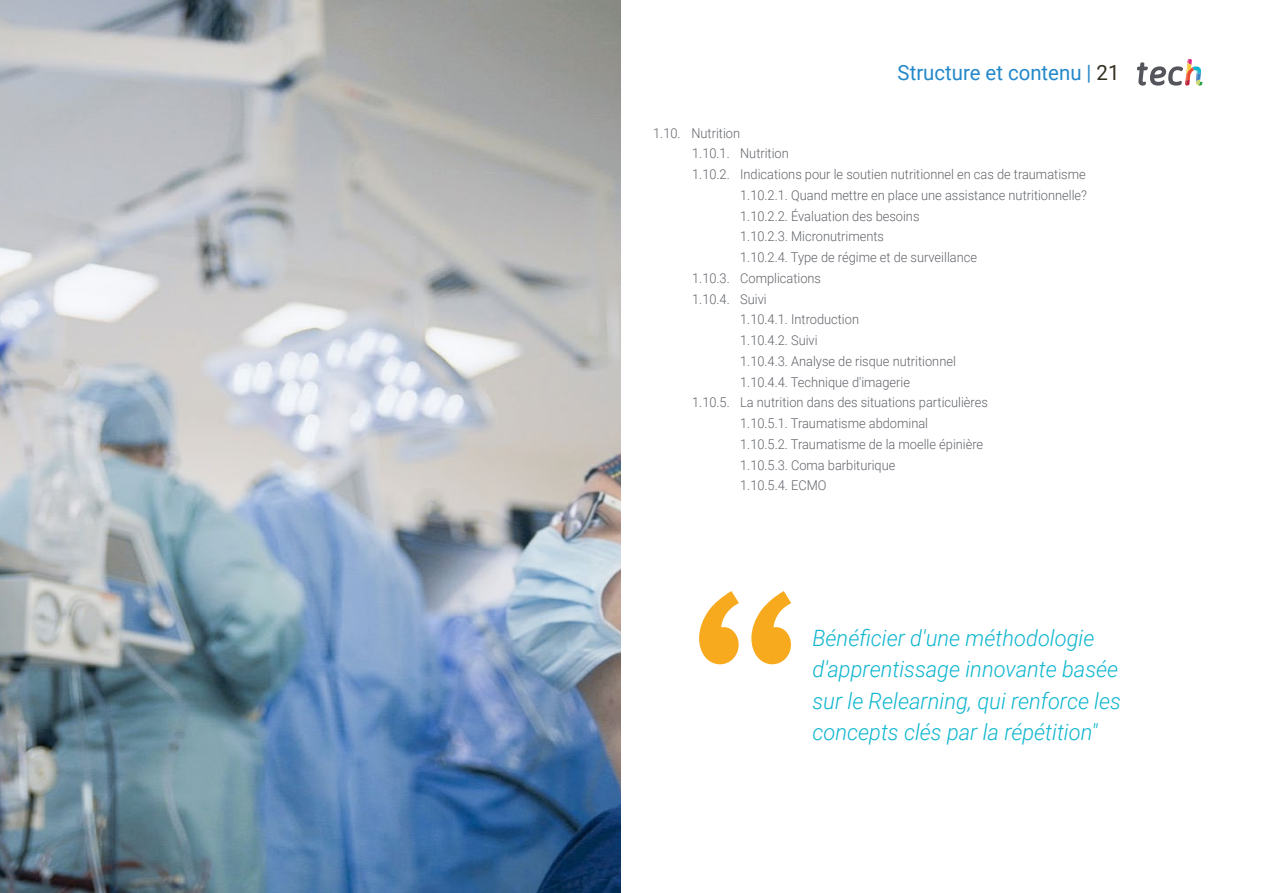
<style>
.page{position:relative;width:1263px;height:893px;background:#fff}
.page>*{position:absolute;margin:0;border:0;box-sizing:border-box;transform-origin:0 0}
.t1{font:italic 300 22.5px/31.5px "Roboto";color:#0fb6cf}
.t2{font:21px "Roboto";color:#2488c9}
.t3{font:300 13.5px "Roboto";color:#61646a;scale:.95 1}
.s1{color:#312e20}
</style>
<div class="page">
<svg style="left:699px;top:591px;width:92px;height:73px"></svg>
<img style="left:0;top:0;width:621px;height:893px">
<svg style="left:1137px;top:59px;width:65px;height:27px"></svg>
<h2 class="t2" style="left:898px;top:57px;width:223px">Structure et contenu | <span class="s1">21</span></h2>
<p class="t3" style="left:653px;top:123px;width:93px">1.10. Nutrition</p>
<p class="t3" style="left:692px;top:144px;width:103px">1.10.1. Nutrition</p>
<p class="t3" style="left:692px;top:165px;width:416px">1.10.2. Indications pour le soutien nutritionnel en cas de traumatisme</p>
<p class="t3" style="left:740px;top:186px;width:367px">1.10.2.1. Quand mettre en place une assistance nutritionnelle?</p>
<p class="t3" style="left:740px;top:206px;width:190px">1.10.2.2. Évaluation des besoins</p>
<p class="t3" style="left:740px;top:227px;width:153px">1.10.2.3. Micronutriments</p>
<p class="t3" style="left:740px;top:248px;width:251px">1.10.2.4. Type de régime et de surveillance</p>
<p class="t3" style="left:692px;top:269px;width:137px">1.10.3. Complications</p>
<p class="t3" style="left:692px;top:289px;width:80px">1.10.4. Suivi</p>
<p class="t3" style="left:740px;top:310px;width:127px">1.10.4.1. Introduction</p>
<p class="t3" style="left:740px;top:331px;width:83px">1.10.4.2. Suivi</p>
<p class="t3" style="left:740px;top:352px;width:229px">1.10.4.3. Analyse de risque nutritionnel</p>
<p class="t3" style="left:740px;top:372px;width:180px">1.10.4.4. Technique d'imagerie</p>
<p class="t3" style="left:692px;top:393px;width:313px">1.10.5. La nutrition dans des situations particulières</p>
<p class="t3" style="left:740px;top:414px;width:199px">1.10.5.1. Traumatisme abdominal</p>
<p class="t3" style="left:740px;top:435px;width:257px">1.10.5.2. Traumatisme de la moelle épinière</p>
<p class="t3" style="left:740px;top:455px;width:165px">1.10.5.3. Coma barbiturique</p>
<p class="t3" style="left:740px;top:476px;width:92px">1.10.5.4. ECMO</p>
<h1 class="t1" style="left:812px;top:621px;width:310px">Bénéficier d'une méthodologie d'apprentissage innovante basée sur le Relearning, qui renforce les concepts clés par la répétition"</h1>
</div>
